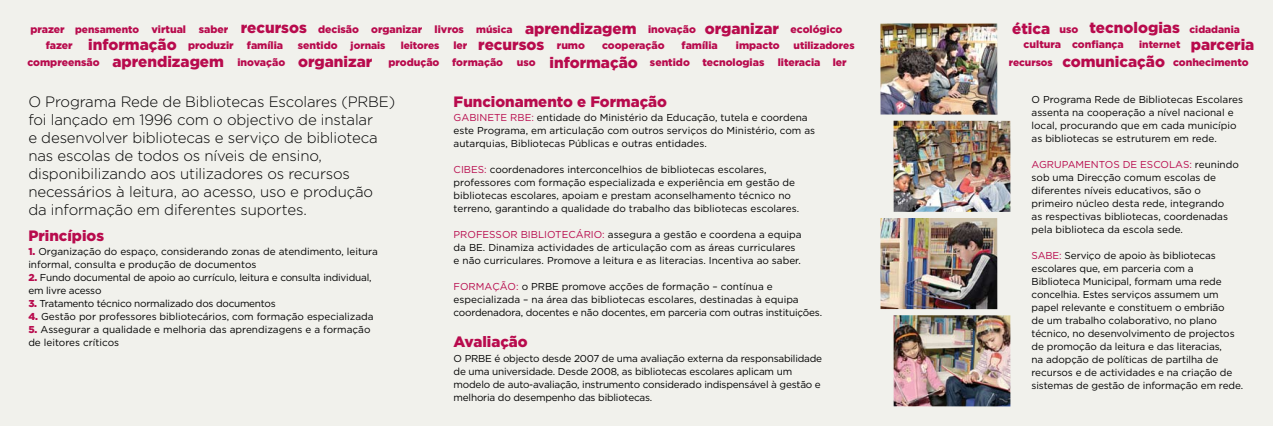
<style>
.page{position:relative;width:1273px;height:426px;background:#fff}
.page>*{position:absolute;margin:0;border:0;box-sizing:border-box;transform-origin:0 0}
.t1{font:900 15.2px/17px "Gotham";color:#b80b4d}
.t2{font:300 15px/18px "Gotham";letter-spacing:-.01em;color:#000}
.t3{font:900 15px "Gotham";color:#b80b4d}
.t4{font:900 10.5px/16.8px "Gotham";color:#b80b4d}
.t5{font:900 10.2px "Gotham";color:#b80b4d}
.t6{font:10px/13px "Gotham";letter-spacing:-.01em;color:#000}
.t7{font:10px "Gotham";color:#b80b4d}
.s1{font-weight:900;color:#b80b4d}
.s2{color:#b80b4d}
</style>
<div class="page">
<div style="left:0;top:0;width:1273px;height:425px;background:#f1f1ec"></div>
<img style="left:880px;top:23px;width:117px;height:91px">
<img style="left:893px;top:120px;width:117px;height:92px">
<img style="left:880px;top:218px;width:117px;height:91px">
<img style="left:893px;top:315px;width:117px;height:91px">
<h1 class="t1" style="left:1012px;top:20px;width:40px">ética</h1>
<h1 class="t1" style="left:1089px;top:19px;width:92px">tecnologias</h1>
<p class="t4" style="left:199px;top:20px;width:31px">saber</p>
<h1 class="t1" style="left:705px;top:19px;width:76px">organizar</h1>
<h1 class="t1" style="left:241px;top:19px;width:68px">recursos</h1>
<h1 class="t1" style="left:478px;top:20px;width:160px;line-height:16.3px;text-indent:47px">aprendizagem recursos</h1>
<p class="t4" style="left:790px;top:20px;width:53px">ecológico</p>
<p class="t4" style="left:833px;top:53px;width:15px">ler</p>
<p class="t4" style="left:681px;top:21px;width:38px;line-height:16.3px;text-indent:-34px">inovação família</p>
<p class="t4" style="left:318px;top:20px;width:42px">decisão</p>
<p class="t5" style="left:476px;top:23px;width:38px">música</p>
<p class="t4" style="left:434px;top:20px;width:31px">livros</p>
<p class="t4" style="left:151px;top:20px;width:36px">virtual</p>
<p class="t4" style="left:371px;top:20px;width:52px">organizar</p>
<p class="t4" style="left:298px;top:37px;width:41px">sentido</p>
<p class="t5" style="left:75px;top:23px;width:66px">pensamento</p>
<p class="t5" style="left:1189px;top:23px;width:52px">cidadania</p>
<p class="t5" style="left:794px;top:40px;width:62px">utilizadores</p>
<p class="t4" style="left:28px;top:53px;width:74px">compreensão</p>
<p class="t4" style="left:30px;top:20px;width:36px">prazer</p>
<p class="t4" style="left:1059px;top:20px;width:20px">uso</p>
<h1 class="t1" style="left:112px;top:36px;width:113px;text-indent:-24px">informação aprendizagem</h1>
<h1 class="t1" style="left:1191px;top:36px;width:65px">parceria</h1>
<p class="t4" style="left:1023px;top:36px;width:102px">cultura confiança</p>
<p class="t5" style="left:1139px;top:39px;width:43px">internet</p>
<p class="t4" style="left:46px;top:37px;width:28px">fazer</p>
<p class="t4" style="left:188px;top:37px;width:47px">produzir</p>
<p class="t4" style="left:247px;top:37px;width:38px">família</p>
<p class="t4" style="left:453px;top:37px;width:15px">ler</p>
<p class="t4" style="left:557px;top:37px;width:30px">rumo</p>
<p class="t4" style="left:650px;top:37px;width:41px;text-indent:-48px">cooperação sentido</p>
<p class="t4" style="left:736px;top:37px;width:45px">impacto</p>
<p class="t5" style="left:351px;top:39px;width:36px">jornais</p>
<p class="t5" style="left:401px;top:40px;width:40px">leitores</p>
<h1 class="t1" style="left:298px;top:53px;width:76px">organizar</h1>
<h1 class="t1" style="left:1062px;top:53px;width:104px">comunicação</h1>
<h1 class="t1" style="left:549px;top:54px;width:90px">informação</h1>
<p class="t4" style="left:452px;top:53px;width:52px">formação</p>
<p class="t4" style="left:237px;top:53px;width:49px">inovação</p>
<p class="t4" style="left:388px;top:53px;width:53px">produção</p>
<p class="t4" style="left:702px;top:53px;width:63px">tecnologias</p>
<p class="t4" style="left:778px;top:53px;width:44px">literacia</p>
<p class="t4" style="left:1173px;top:53px;width:77px">conhecimento</p>
<p class="t4" style="left:517px;top:53px;width:20px">uso</p>
<p class="t5" style="left:1009px;top:56px;width:46px">recursos</p>
<p class="t2" style="left:28px;top:92px;width:368px">O Programa Rede de Bibliotecas Escolares (PRBE) foi lançado em 1996 com o objectivo de instalar<br>e desenvolver bibliotecas e serviço de biblioteca nas escolas de todos os níveis de ensino, disponibilizando aos utilizadores os recursos necessários à leitura, ao acesso, uso e produção da informação em diferentes suportes.</p>
<h2 class="t3" style="left:28px;top:226px;width:77px">Princípios</h2>
<p class="t6" style="left:28px;top:244px;width:351px"><span class="s1">1.</span> Organização do espaço, considerando zonas de atendimento, leitura informal, consulta e produção de documentos</p>
<p class="t6" style="left:28px;top:270px;width:345px"><span class="s1">2.</span> Fundo documental de apoio ao currículo, leitura e consulta individual, em livre acesso</p>
<p class="t6" style="left:28px;top:296px;width:249px"><span class="s1">3.</span> Tratamento técnico normalizado dos documentos</p>
<p class="t6" style="left:28px;top:309px;width:347px"><span class="s1">4.</span> Gestão por professores bibliotecários, com formação especializada</p>
<p class="t6" style="left:28px;top:322px;width:344px"><span class="s1">5.</span> Assegurar a qualidade e melhoria das aprendizagens e a formação de leitores críticos</p>
<h2 class="t3" style="left:454px;top:92px;width:215px">Funcionamento e Formação</h2>
<p class="t6" style="left:454px;top:111px;width:363px"><span class="s2">Gabinete RBE:</span> entidade do Ministério da Educação, tutela e coordena este Programa, em articulação com outros serviços do Ministério, com as autarquias, Bibliotecas Públicas e outras entidades.</p>
<p class="t6" style="left:454px;top:162px;width:347px"><span class="s2">CIBES:</span> coordenadores interconcelhios de bibliotecas escolares, professores com formação especializada e experiência em gestão de bibliotecas escolares, apoiam e prestam aconselhamento técnico no terreno, garantindo a qualidade do trabalho das bibliotecas escolares.</p>
<p class="t7" style="left:454px;top:228px;width:15px">Prof</p>
<p class="t7" style="left:483px;top:228px;width:15px">essor</p>
<p class="t6" style="left:454px;top:227px;width:350px;text-indent:67px"><span class="s2">Bibliotecário:</span> assegura a gestão e coordena a equipa da BE. Dinamiza actividades de articulação com as áreas curriculares e não curriculares. Promove a leitura e as literacias. I ncentiva ao saber.</p>
<p class="t7" style="left:454px;top:280px;width:16px">Forma</p>
<p class="t6" style="left:454px;top:279px;width:370px;text-indent:39px"><span class="s2">ção:</span> o PRBE promove acções de formação – contínua e especializada – na área das bibliotecas escolares, destinadas à equipa coordenadora, docentes e não docentes, em parceria com outras instituições.</p>
<h2 class="t3" style="left:454px;top:333px;width:76px">Avaliação</h2>
<p class="t6" style="left:454px;top:351px;width:370px">O PRBE é objecto desde 2007 de uma avaliação externa da responsabilidade de uma universidade. Desde 2008, as bibliotecas escolares aplicam um modelo de auto-avaliação, instrumento considerado indispensável à gestão e melhoria do desempenho das bibliotecas.</p>
<p class="t6" style="left:1031px;top:93px;width:213px">O Programa Rede de Bibliotecas Escolares assenta na cooperação a nível nacional e local, procurando que em cada município as bibliotecas se estruturem em rede.</p>
<p class="t6" style="left:1031px;top:157px;width:209px"><span class="s2">AGRUPAMENTOS DE ESCOLAS:</span> reunindo sob uma Direcção comum escolas de diferentes níveis educativos, são o primeiro núcleo desta rede, integrando<br>as respectivas bibliotecas, coordenadas pela biblioteca da escola sede.</p>
<p class="t6" style="left:1031px;top:248px;width:213px"><span class="s2">SABE:</span> Serviço de apoio às bibliotecas escolares que, em parceria com a Biblioteca Municipal, formam uma rede concelhia. Estes serviços assumem um papel relevante e constituem o embrião<br>de um trabalho colaborativo, no plano técnico, no desenvolvimento de projectos de promoção da leitura e das literacias,<br>na adopção de políticas de partilha de recursos e de actividades e na criação de sistemas de gestão de informação em rede.</p>
</div>
